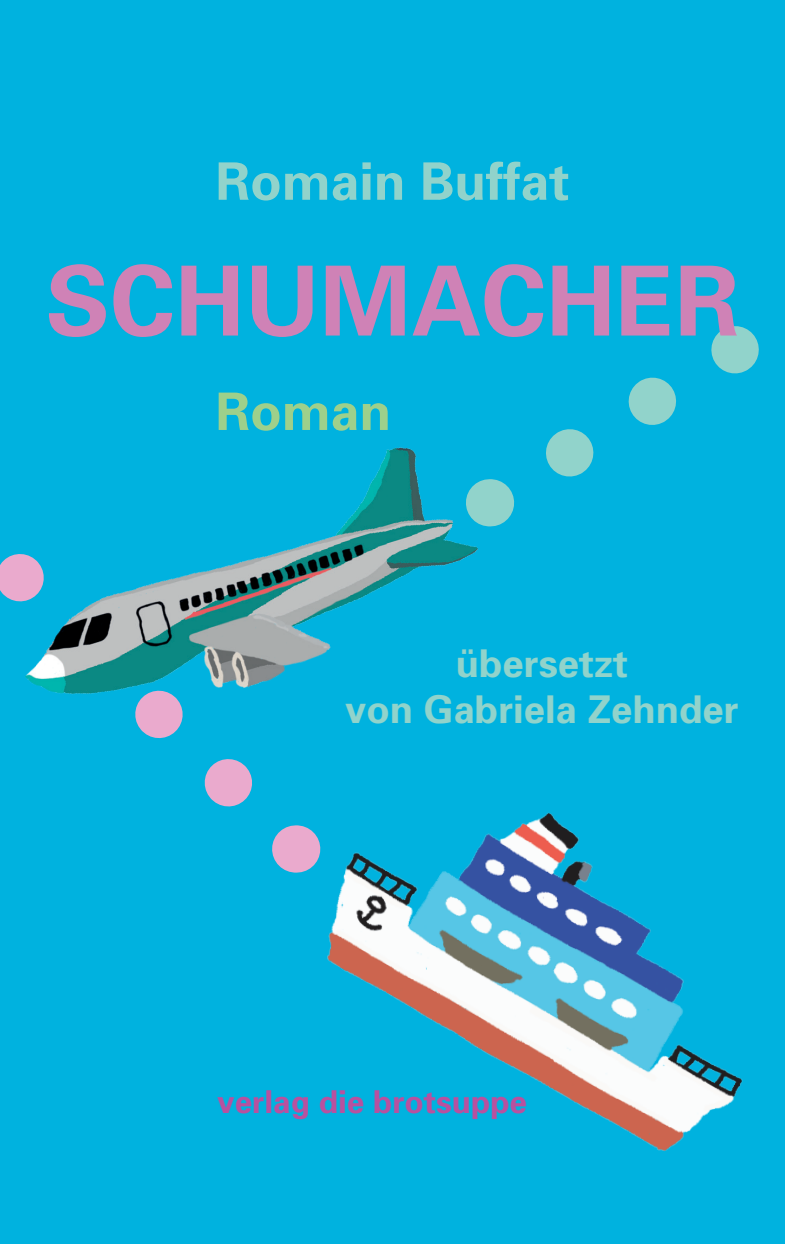
<style>
.page{position:relative;width:785px;height:1244px;background:#fff}
.page>*{position:absolute;margin:0;border:0;box-sizing:border-box;transform-origin:0 0}
.t1{font:700 96.75px "Univers";color:#cf82b6}
.t2{font:700 51.75px "Univers";color:#91d3cb}
.t3{font:700 51.75px "Univers";color:#9ed08b}
.t4{font:700 38.25px/45.9px "Univers";color:#91d3cb;text-align:center}
.t5{font:700 31.5px "Univers";color:#b8519f}
</style>
<div class="page">
<div style="left:0;top:0;width:784px;height:1244px;background:#00b2df"></div>
<img style="left:327px;top:812px;width:416px;height:339px">
<svg style="left:140px;top:728px;width:188px;height:154px"></svg>
<hr style="left:296px;top:825px;width:1px;height:47px;background:#eaaacd">
<img style="left:0;top:447px;width:478px;height:281px">
<svg style="left:465px;top:326px;width:294px;height:216px"></svg>
<hr style="left:489px;top:479px;width:1px;height:47px;background:#91d3cb">
<h2 class="t2" style="left:215px;top:148px;width:355px">Romain Buffat</h2>
<h1 class="t1" style="left:46px;top:239px;width:695px">SCHUMACHER</h1>
<h2 class="t3" style="left:215px;top:378px;width:177px">Roman</h2>
<p class="t4" style="left:345px;top:639px;width:395px">übersetzt<br>von Gabriela Zehnder</p>
<p class="t5" style="left:217px;top:1081px;width:311px">verlag die brotsuppe</p>
</div>
